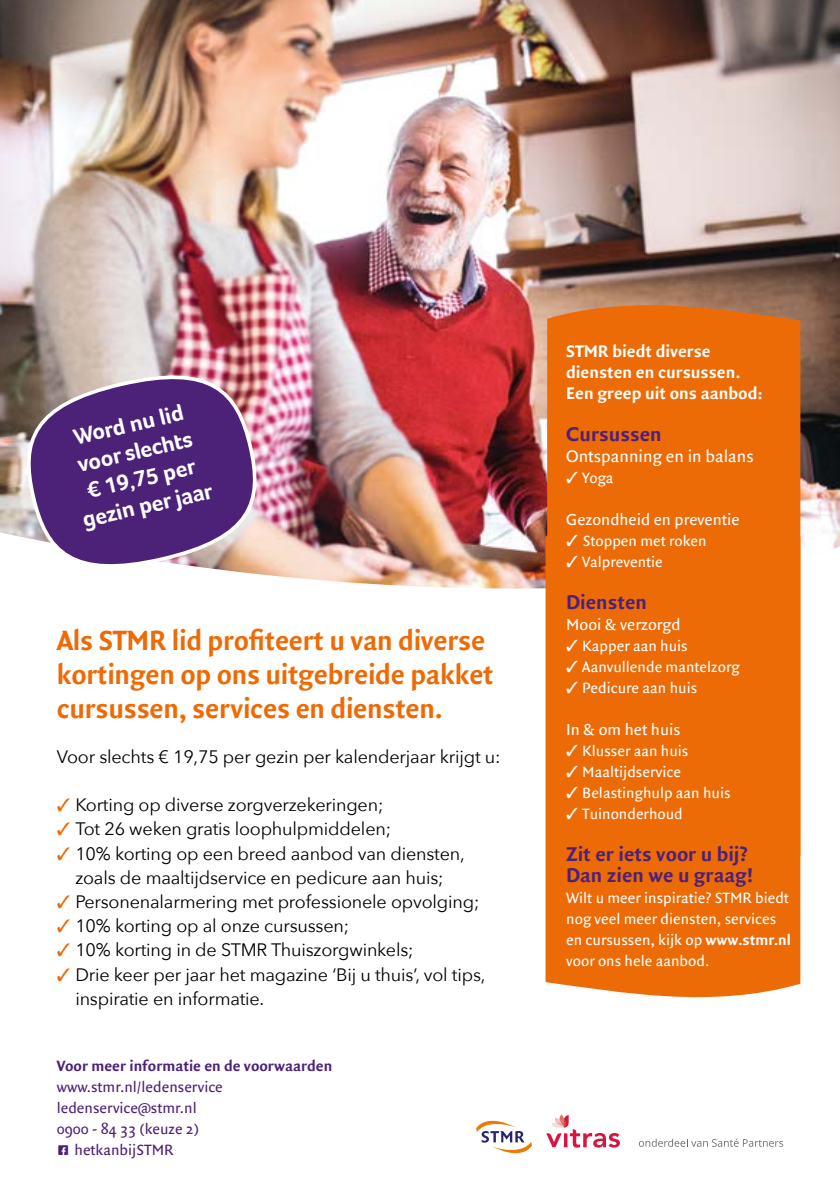
<style>
.page{position:relative;width:840px;height:1191px;background:#fff}
.page>*{position:absolute;margin:0;border:0;box-sizing:border-box;transform-origin:0 0}
.t1{font:700 30px/34.2px "Quadraat Sans";letter-spacing:-.01em;color:#ed6b06}
.t2{font:700 23px/27.6px "Foco";color:#fff;text-align:center}
.t3{font:700 21.4px/21px "Quadraat Sans";color:#4c2178}
.t4{font:18px/24.2px "Avenir Next";letter-spacing:-.01em;color:#000;text-align:center}
.t5{font:700 18px/21px "Quadraat Sans";color:#fff}
.t6{font:18px "Quadraat Sans";color:#fff}
.t7{font:17.2px "Quadraat Sans";color:#fff}
.t8{font:16px/21px "Quadraat Sans";color:#fff}
.t9{font:16px/21px "Quadraat Sans";color:#4c2178}
.t10{font:700 16px "Quadraat Sans";color:#4c2178}
.s1{color:#ed6b06}
.s2{font-family:"Modern Pictograms"}
.s3{font-weight:700}
</style>
<div class="page">
<svg style="left:638px;top:1138px;width:144px;height:8px"></svg>
<svg style="left:476px;top:1120px;width:55px;height:34px"></svg>
<svg style="left:546px;top:1114px;width:73px;height:33px"></svg>
<img style="left:0;top:0;width:839px;height:529px">
<svg style="left:0;top:529px;width:839px;height:435px"></svg>
<div style="left:545px;top:536px;width:254px;height:462px;background:#ed6b06"></div>
<div style="left:547px;top:293px;width:252px;height:563px;background:#ed6b06"></div>
<svg style="left:21px;top:363px;width:242px;height:217px;background:#7f5c92"></svg>
<p class="t2" style="left:61px;top:425px;width:134px;rotate:-13deg">Word nu lid voor slechts € 19,75 per gezin per jaar</p>
<h1 class="t1" style="left:57px;top:623px;width:438px">Als STMR lid profiteert u van diverse kortingen op ons uitgebreide pakket cursussen, services en diensten.</h1>
<p class="t4" style="left:57px;top:743px;width:445px">Voor slechts € 19,75 per gezin per kalenderjaar krijgt u:</p>
<p class="t4" style="left:57px;top:792px;width:328px"><span class="s1">✓</span> Korting op diverse zorgverzekeringen;</p>
<p class="t4" style="left:57px;top:816px;width:336px"><span class="s1">✓</span> Tot 26 weken gratis loophulpmiddelen;</p>
<p class="t4" style="left:57px;top:840px;width:409px"><span class="s1">✓</span> 10% korting op een breed aanbod van diensten, zoals de maaltijdservice en pedicure aan huis;</p>
<p class="t4" style="left:57px;top:889px;width:424px"><span class="s1">✓</span> Personenalarmering met professionele opvolging;</p>
<p class="t4" style="left:57px;top:913px;width:294px"><span class="s1">✓</span> 10% korting op al onze cursussen;</p>
<p class="t4" style="left:57px;top:937px;width:358px"><span class="s1">✓</span> 10% korting in de STMR Thuiszorgwinkels;</p>
<p class="t4" style="left:75px;top:961px;width:411px;text-align:left;text-indent:-19px"><span class="s1">✓</span> Drie keer per jaar het magazine ‘Bij u thuis’, vol tips, inspiratie en informatie.</p>
<p class="t10" style="left:57px;top:1057px;width:277px">Voor meer informatie en de voorwaarden</p>
<p class="t9" style="left:57px;top:1076px;width:167px">www.stmr.nl/ledenservice ledenservice@stmr.nl<br>0900 - 84 33 (keuze 2)<br><span class="s2">G</span> hetkanbijSTMR</p>
<p class="t5" style="left:566px;top:341px;width:198px">STMR biedt diverse diensten en cursussen.<br>Een greep uit ons aanbod:</p>
<p class="t3" style="left:566px;top:424px;width:97px">Cursussen</p>
<p class="t6" style="left:566px;top:446px;width:189px">Ontspanning en in balans</p>
<p class="t8" style="left:566px;top:467px;width:49px">✓ Yoga</p>
<p class="t7" style="left:566px;top:510px;width:175px">Gezondheid en preventie</p>
<p class="t8" style="left:566px;top:530px;width:142px">✓ Stoppen met roken</p>
<p class="t8" style="left:566px;top:551px;width:98px">✓ Valpreventie</p>
<p class="t3" style="left:566px;top:592px;width:82px">Diensten</p>
<p class="t7" style="left:566px;top:615px;width:116px">Mooi &amp; verzorgd</p>
<p class="t8" style="left:566px;top:635px;width:123px">✓ Kapper aan huis</p>
<p class="t8" style="left:566px;top:656px;width:175px">✓ Aanvullende mantelzorg</p>
<p class="t8" style="left:566px;top:677px;width:132px">✓ Pedicure aan huis</p>
<p class="t7" style="left:566px;top:720px;width:116px">In &amp; om het huis</p>
<p class="t8" style="left:566px;top:740px;width:124px">✓ Klusser aan huis</p>
<p class="t8" style="left:566px;top:761px;width:116px">✓ Maaltijdservice</p>
<p class="t8" style="left:566px;top:782px;width:166px">✓ Belastinghulp aan huis</p>
<p class="t8" style="left:566px;top:803px;width:118px">✓ Tuinonderhoud</p>
<p class="t3" style="left:566px;top:844px;width:189px">Zit er iets voor u bij?<br>Dan zien we u graag!</p>
<p class="t8" style="left:566px;top:887px;width:226px">Wilt u meer inspiratie? STMR biedt nog veel meer diensten, services en cursussen, kijk op <span class="s3">www.stmr.nl </span>voor ons hele aanbod.</p>
</div>
